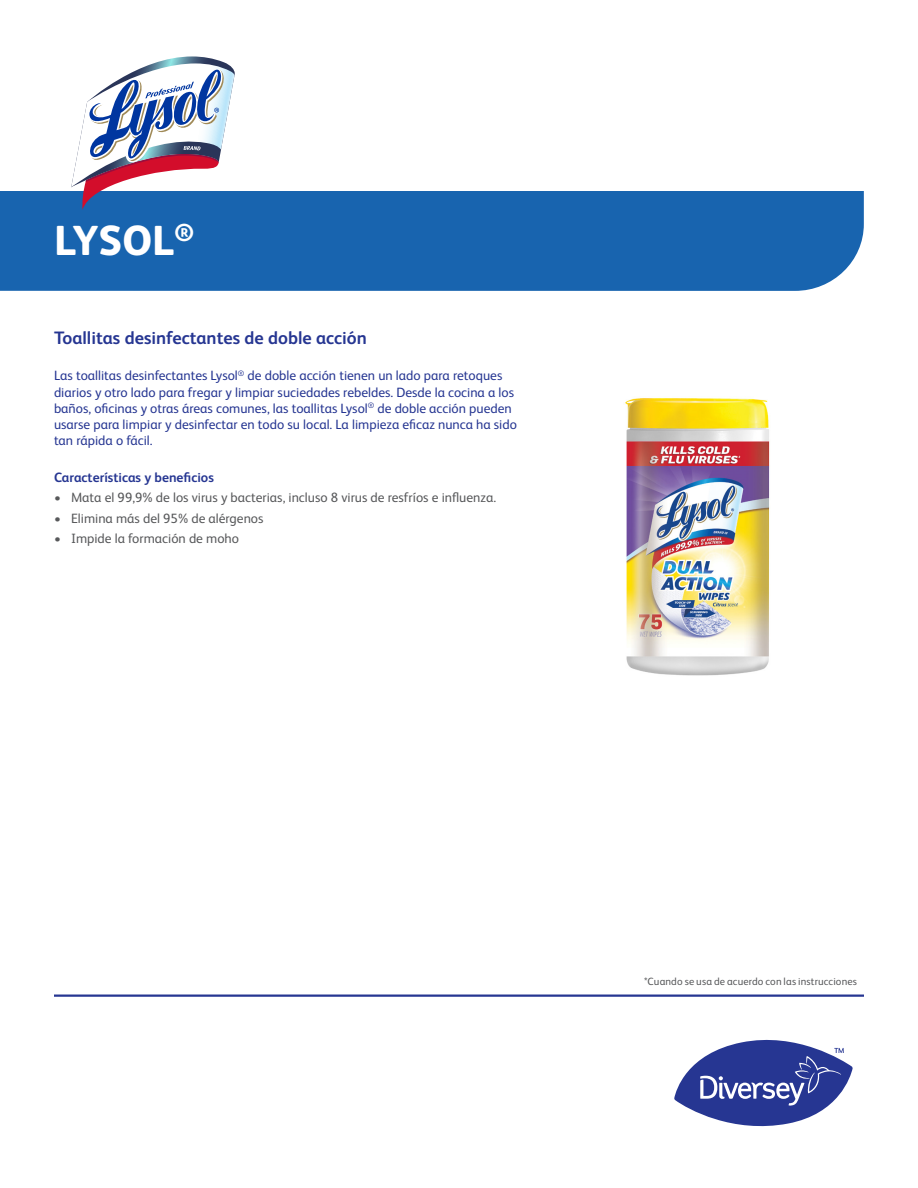
<style>
.page{position:relative;width:918px;height:1188px;background:#fff}
.page>*{position:absolute;margin:0;border:0;box-sizing:border-box;transform-origin:0 0}
.Fancy_Name_page_1{font:800 42px "FS Albert Pro";letter-spacing:-.005em;color:#fff}
.Intro_sentence_page{font:700 18px "FS Albert Pro";color:#263692}
.Intro_sentence_page-2{font:13.5px/16.2px "FS Albert Pro";color:#263692}
.t1{font:13.5px "FS Albert Pro";color:#57585a}
.Section_headings{font:700 13.5px "FS Albert Pro";color:#263692}
._2_Table_Subhead_Blu{font:10.5px "FS Albert Pro";letter-spacing:.015em;color:#57585a}
</style>
<div class="page">
<hr style="left:54px;top:995px;width:810px;height:2px;background:#263692">
<svg style="left:674px;top:1039px;width:179px;height:88px"></svg>
<div style="left:0;top:191px;width:864px;height:100px;background:#1864af"></div>
<svg style="left:71px;top:56px;width:164px;height:154px"></svg>
<img style="left:625px;top:398px;width:145px;height:278px">
<p class="Fancy_Name_page_1" style="left:54px;top:207px;width:142px">LYSOL<sup>®</sup></p>
<p class="Intro_sentence_page" style="left:54px;top:325px;width:314px">Toallitas desinfectantes de doble acción</p>
<p class="Intro_sentence_page-2" style="left:54px;top:367px;width:465px">Las toallitas desinfectantes Lysol<sup>®</sup> de doble acción tienen un lado para retoques diarios y otro lado para fregar y limpiar suciedades rebeldes. Desde la cocina a los baños, oficinas y otras áreas comunes, las toallitas Lysol<sup>®</sup> de doble acción pueden usarse para limpiar y desinfectar en todo su local. La limpieza eficaz nunca ha sido tan rápida o fácil.</p>
<p class="Section_headings" style="left:54px;top:468px;width:161px">Características y beneficios</p>
<p class="t1" style="left:54px;top:488px;width:444px">• Mata el 99,9% de los virus y bacterias, incluso 8 virus de resfríos e influenza.</p>
<p class="t1" style="left:54px;top:508px;width:211px">• Elimina más del 95% de alérgenos</p>
<p class="t1" style="left:54px;top:529px;width:187px">• Impide la formación de moho</p>
<p class="_2_Table_Subhead_Blu" style="left:644px;top:974px;width:215px">*Cuando se usa de acuerdo con las instrucciones</p>
</div>
